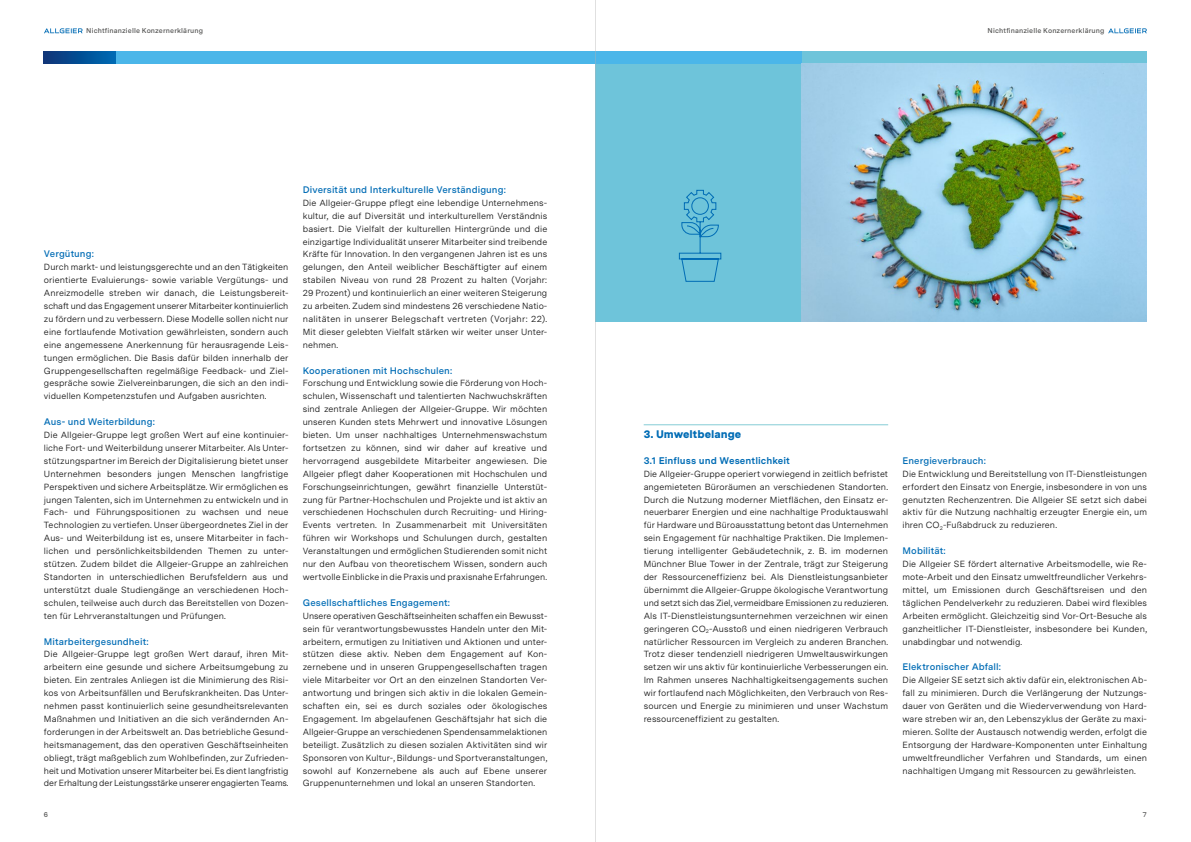
<style>
.page{position:relative;width:1191px;height:842px;background:#fff}
.page>*{position:absolute;margin:0;border:0;box-sizing:border-box;transform-origin:0 0}
.t1{font:900 11px "Messina Sans";letter-spacing:.005em;color:#006cb5}
.t2{font:700 9.7px "Messina Sans";letter-spacing:.005em;color:#006cb5}
.t3{font:600 9.5px "Messina Sans";letter-spacing:.005em;color:#006cb5}
.t4{font:8.9px/12.9px "Messina Sans";letter-spacing:.01em;color:#131313;text-align:justify}
.t5{font:600 7px "Messina Sans";letter-spacing:.015em;color:#575756}
</style>
<div class="page">
<hr style="left:643px;top:424px;width:245px;height:1px;background:#84ccd5">
<div style="left:595px;top:57px;width:381px;height:265px;background:#6ec4da"></div>
<div style="left:802px;top:51px;width:345px;height:13px;background:#6ec4da"></div>
<div style="left:101px;top:51px;width:701px;height:13px;background:#4bb6e9"></div>
<svg style="left:44px;top:51px;width:72px;height:13px"></svg>
<img style="left:802px;top:64px;width:344px;height:258px">
<svg style="left:678px;top:190px;width:43px;height:92px"></svg>
<svg style="left:44px;top:28px;width:39px;height:5px"></svg>
<svg style="left:1108px;top:28px;width:38px;height:5px"></svg>
<hr style="left:595px;top:0;width:1px;height:842px;background:#b3b2b2">
<p class="t5" style="left:86px;top:26px;width:118px">Nichtfinanzielle Konzernerklärung</p>
<p class="t5" style="left:987px;top:26px;width:118px">Nichtfinanzielle Konzernerklärung</p>
<p class="t3" style="left:44px;top:247px;width:51px">Vergütung:</p>
<p class="t4" style="left:44px;top:260px;width:246px">Durch markt- und leistungsgerechte und an den Tätigkeiten orientierte Evaluierungs- sowie variable Vergütungs- und Anreizmodelle streben wir danach, die Leistungsbereit&shy;schaft und das Engagement unserer Mitarbeiter kontinuierlich zu fördern und zu verbessern. Diese Modelle sollen nicht nur eine fortlaufende Motivation gewährleisten, sondern auch eine angemessene Anerkennung für herausragende Leis&shy;tungen ermöglichen. Die Basis dafür bilden innerhalb der Gruppengesellschaften regelmäßige Feedback- und Ziel&shy;gespräche sowie Zielvereinbarungen, die sich an den indi&shy;viduellen Kompetenzstufen und Aufgaben ausrichten.</p>
<p class="t3" style="left:44px;top:415px;width:113px">Aus- und Weiterbildung:</p>
<p class="t4" style="left:44px;top:428px;width:246px">Die Allgeier-Gruppe legt großen Wert auf eine kontinuier&shy;liche Fort- und Weiterbildung unserer Mitarbeiter. Als Unter&shy;stützungspartner im Bereich der Digitalisierung bietet unser Unternehmen besonders jungen Menschen langfristige Perspektiven und sichere Arbeitsplätze. Wir ermöglichen es jungen Talenten, sich im Unternehmen zu entwickeln und in Fach- und Führungspositionen zu wachsen und neue Technologien zu vertiefen. Unser übergeordnetes Ziel in der Aus- und Weiterbildung ist es, unsere Mitarbeiter in fach&shy;lichen und persönlichkeitsbildenden Themen zu unter&shy;stützen. Zudem bildet die Allgeier-Gruppe an zahlreichen Standorten in unterschiedlichen Berufsfeldern aus und unterstützt duale Studiengänge an verschiedenen Hoch&shy;schulen, teilweise auch durch das Bereitstellen von Dozen&shy;ten für Lehrveranstaltungen und Prüfungen.</p>
<p class="t3" style="left:44px;top:634px;width:106px">Mitarbeitergesundheit:</p>
<p class="t4" style="left:44px;top:647px;width:246px">Die Allgeier-Gruppe legt großen Wert darauf, ihren Mit&shy;arbeitern eine gesunde und sichere Arbeitsumgebung zu bieten. Ein zentrales Anliegen ist die Minimierung des Risi&shy;kos von Arbeitsunfällen und Berufskrankheiten. Das Unter&shy;nehmen passt kontinuierlich seine gesundheitsrelevanten Maßnahmen und Initiativen an die sich verändernden An&shy;forderungen in der Arbeitswelt an. Das betriebliche Gesund&shy;heitsmanagement, das den operativen Geschäftseinheiten obliegt, trägt maßgeblich zum Wohlbefinden, zur Zufrieden&shy;heit und Motivation unserer Mitarbeiter bei. Es dient langfristig der Erhaltung der Leistungsstärke unserer engagierten Teams.</p>
<p class="t3" style="left:303px;top:182px;width:205px">Diversität und Interkulturelle Verständigung:</p>
<p class="t4" style="left:303px;top:196px;width:246px">Die Allgeier-Gruppe pflegt eine lebendige Unternehmens&shy;kultur, die auf Diversität und interkulturellem Verständnis basiert. Die Vielfalt der kulturellen Hintergründe und die einzigartige Individualität unserer Mitarbeiter sind treibende Kräfte für Innovation. In den vergangenen Jahren ist es uns gelungen, den Anteil weiblicher Beschäftigter auf einem stabilen Niveau von rund 28 Prozent zu halten (Vorjahr:<br>29 Prozent) und kontinuierlich an einer weiteren Steigerung zu arbeiten. Zudem sind mindestens 26 verschiedene Natio&shy;nalitäten in unserer Belegschaft vertreten (Vorjahr: 22).<br>Mit dieser gelebten Vielfalt stärken wir weiter unser Unter&shy;nehmen.</p>
<p class="t3" style="left:303px;top:363px;width:151px">Kooperationen mit Hochschulen:</p>
<p class="t4" style="left:303px;top:377px;width:246px">Forschung und Entwicklung sowie die Förderung von Hoch&shy;schulen, Wissenschaft und talentierten Nachwuchskräften sind zentrale Anliegen der Allgeier-Gruppe. Wir möchten unseren Kunden stets Mehrwert und innovative Lösungen bieten. Um unser nachhaltiges Unternehmenswachstum fortsetzen zu können, sind wir daher auf kreative und hervorragend ausgebildete Mitarbeiter angewiesen. Die Allgeier pflegt daher Kooperationen mit Hochschulen und Forschungseinrichtungen, gewährt finanzielle Unterstüt&shy;zung für Partner-Hochschulen und Projekte und ist aktiv an verschiedenen Hochschulen durch Recruiting- und Hiring-Events vertreten. In Zusammenarbeit mit Universitäten führen wir Workshops und Schulungen durch, gestalten Veranstaltungen und ermöglichen Studierenden somit nicht nur den Aufbau von theoretischem Wissen, sondern auch wertvolle Einblicke in die Praxis und praxisnahe Erfahrungen.</p>
<p class="t3" style="left:303px;top:595px;width:149px">Gesellschaftliches Engagement:</p>
<p class="t4" style="left:303px;top:609px;width:246px">Unsere operativen Geschäftseinheiten schaffen ein Bewusst&shy;sein für verantwortungsbewusstes Handeln unter den Mit&shy;arbeitern, ermutigen zu Initiativen und Aktionen und unter&shy;stützen diese aktiv. Neben dem Engagement auf Kon&shy;zernebene und in unseren Gruppengesellschaften tragen viele Mitarbeiter vor Ort an den einzelnen Standorten Ver&shy;antwortung und bringen sich aktiv in die lokalen Gemein&shy;schaften ein, sei es durch soziales oder ökologisches Engagement. Im abgelaufenen Geschäftsjahr hat sich die Allgeier-Gruppe an verschiedenen Spendensammelaktionen beteiligt. Zusätzlich zu diesen sozialen Aktivitäten sind wir Sponsoren von Kultur-, Bildungs- und Sportveranstaltungen, sowohl auf Konzernebene als auch auf Ebene unserer Gruppenunternehmen und lokal an unseren Standorten.</p>
<p class="t1" style="left:643px;top:426px;width:99px">3. Umweltbelange</p>
<p class="t2" style="left:643px;top:453px;width:148px">3.1 Einfluss und Wesentlichkeit</p>
<p class="t4" style="left:643px;top:467px;width:246px">Die Allgeier-Gruppe operiert vorwiegend in zeitlich befristet angemieteten Büroräumen an verschiedenen Standorten.<br>Durch die Nutzung moderner Mietflächen, den Einsatz er&shy;neuerbarer Energien und eine nachhaltige Produktauswahl für Hardware und Büroausstattung betont das Unternehmen sein Engagement für nachhaltige Praktiken. Die Implemen&shy;tierung intelligenter Gebäudetechnik, z. B. im modernen Münchner Blue Tower in der Zentrale, trägt zur Steigerung der Ressourceneffizienz bei. Als Dienstleistungsanbieter übernimmt die Allgeier-Gruppe ökologische Verantwortung und setzt sich das Ziel, vermeidbare Emissionen zu reduzieren.<br>Als IT-Dienstleistungsunternehmen verzeichnen wir einen geringeren CO<sub>2</sub>-Ausstoß und einen niedrigeren Verbrauch natürlicher Ressourcen im Vergleich zu anderen Branchen.<br>Trotz dieser tendenziell niedrigeren Umweltauswirkungen setzen wir uns aktiv für kontinuierliche Verbesserungen ein.<br>Im Rahmen unseres Nachhaltigkeitsengagements suchen wir fortlaufend nach Möglichkeiten, den Verbrauch von Res&shy;sourcen und Energie zu minimieren und unser Wachstum ressourceneffizient zu gestalten.</p>
<p class="t3" style="left:902px;top:453px;width:85px">Energieverbrauch:</p>
<p class="t4" style="left:902px;top:467px;width:246px">Die Entwicklung und Bereitstellung von IT-Dienstleistungen erfordert den Einsatz von Energie, insbesondere in von uns genutzten Rechenzentren. Die Allgeier SE setzt sich dabei aktiv für die Nutzung nachhaltig erzeugter Energie ein, um ihren CO<sub>2</sub>-Fußabdruck zu reduzieren.</p>
<p class="t3" style="left:902px;top:544px;width:45px">Mobilität:</p>
<p class="t4" style="left:902px;top:557px;width:246px">Die Allgeier SE fördert alternative Arbeitsmodelle, wie Re&shy;mote-Arbeit und den Einsatz umweltfreundlicher Verkehrs&shy;mittel, um Emissionen durch Geschäftsreisen und den täglichen Pendelverkehr zu reduzieren. Dabei wird flexibles Arbeiten ermöglicht. Gleichzeitig sind Vor-Ort-Besuche als ganzheitlicher IT-Dienstleister, insbesondere bei Kunden, unabdingbar und notwendig.</p>
<p class="t3" style="left:902px;top:660px;width:100px">Elektronischer Abfall:</p>
<p class="t4" style="left:902px;top:673px;width:246px">Die Allgeier SE setzt sich aktiv dafür ein, elektronischen Ab&shy;fall zu minimieren. Durch die Verlängerung der Nutzungs&shy;dauer von Geräten und die Wiederverwendung von Hard&shy;ware streben wir an, den Lebenszyklus der Geräte zu maxi&shy;mieren. Sollte der Austausch notwendig werden, erfolgt die Entsorgung der Hardware-Komponenten unter Einhaltung umweltfreundlicher Verfahren und Standards, um einen nachhaltigen Umgang mit Ressourcen zu gewährleisten.</p>
<p class="t5" style="left:44px;top:809px;width:6px">6</p>
<p class="t5" style="left:1142px;top:809px;width:5px">7</p>
</div>
